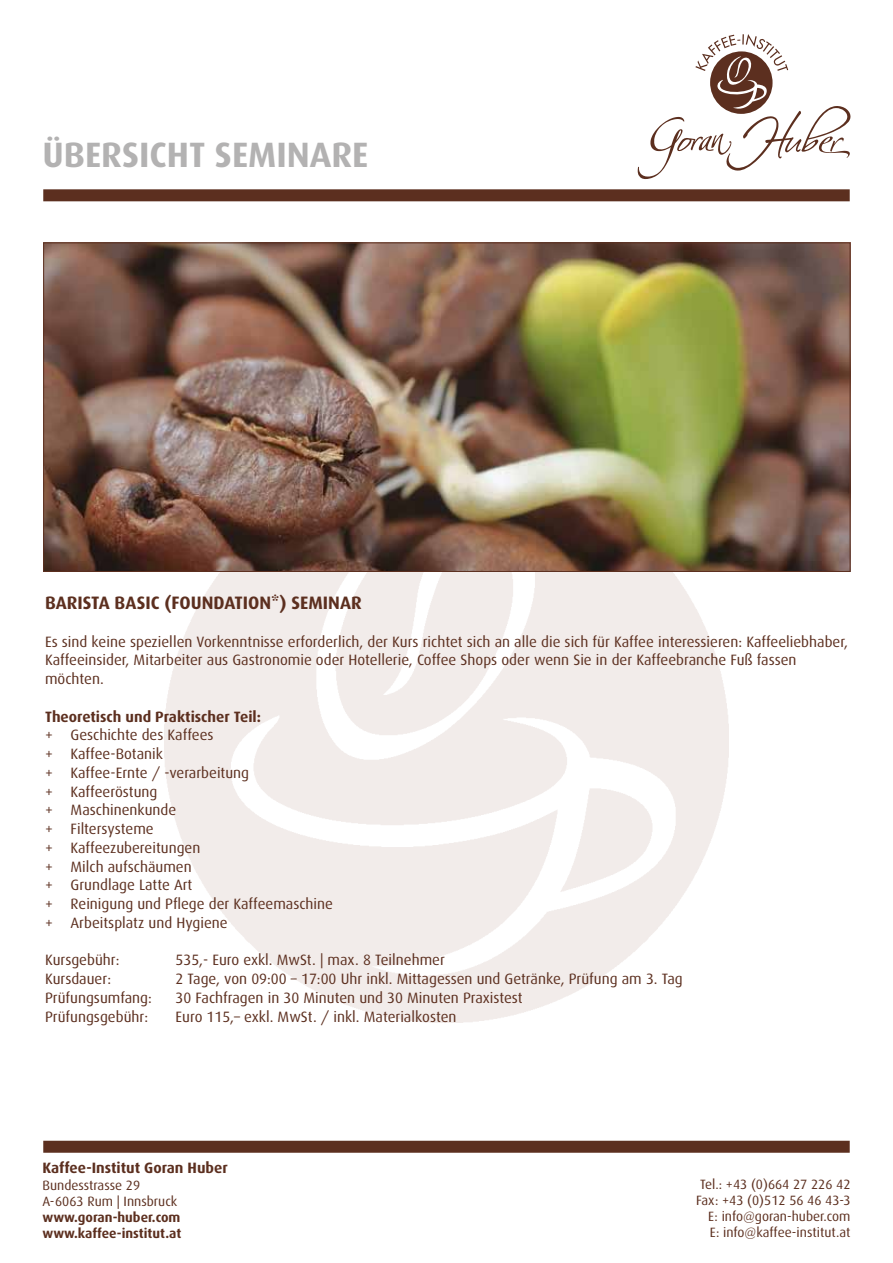
<style>
.page{position:relative;width:893px;height:1263px;background:#fff}
.page>*{position:absolute;margin:0;border:0;box-sizing:border-box;transform-origin:0 0}
.t1{font:700 35.25px "Dax";color:#b3b2b2}
.t2{font:700 18px "Dax";color:#5c2f1f}
.t3{font:15px/18.8px "Dax";color:#5c2f1f}
.t4{font:700 15px "Dax";color:#5c2f1f}
.t5{font:13.5px/16.2px "Dax";color:#5c2f1f}
.t6{font:700 13.5px/16.2px "Dax";color:#5c2f1f}
</style>
<div class="page">
<svg style="left:638px;top:34px;width:212px;height:145px"></svg>
<div style="left:43px;top:1141px;width:807px;height:12px;background:#5c2f1f"></div>
<div style="left:43px;top:189px;width:807px;height:12px;background:#5c2f1f"></div>
<img style="left:45px;top:244px;width:803px;height:326px">
<h1 class="t1" style="left:43px;top:135px;width:327px">ÜBERSICHT SEMINARE</h1>
<p class="t2" style="left:45px;top:593px;width:318px">BARISTA BASIC (FOUNDATION*) SEMINAR</p>
<p class="t3" style="left:45px;top:632px;width:804px">Es sind keine speziellen Vorkenntnisse erforderlich, der Kurs richtet sich an alle die sich für Kaffee interessieren: Kaffeeliebhaber,<br>Kaffeeinsider, Mitarbeiter aus Gastronomie oder Hotellerie, Coffee Shops oder wenn Sie in der Kaffeebranche Fuß fassen möchten.</p>
<p class="t4" style="left:45px;top:708px;width:217px">Theoretisch und Praktischer Teil:</p>
<p class="t3" style="left:45px;top:726px;width:290px">+ Geschichte des Kaffees<br>+ Kaffee-Botanik<br>+ Kaffee-Ernte / -verarbeitung<br>+ Kaffeeröstung<br>+ Maschinenkunde<br>+ Filtersysteme<br>+ Kaffeezubereitungen<br>+ Milch aufschäumen<br>+ Grundlage Latte Art<br>+ Reinigung und Pflege der Kaffeemaschine + Arbeitsplatz und Hygiene</p>
<p class="t3" style="left:45px;top:951px;width:76px">Kursgebühr:</p>
<p class="t3" style="left:176px;top:951px;width:271px">535,- Euro exkl. MwSt. | max. 8 Teilnehmer</p>
<p class="t3" style="left:45px;top:970px;width:68px">Kursdauer:</p>
<p class="t3" style="left:176px;top:970px;width:509px">2 Tage, von 09:00 – 17:00 Uhr inkl. Mittagessen und Getränke, Prüfung am 3. Tag</p>
<p class="t3" style="left:45px;top:988px;width:108px">Prüfungsumfang:</p>
<p class="t3" style="left:176px;top:988px;width:349px">30 Fachfragen in 30 Minuten und 30 Minuten Praxistest</p>
<p class="t3" style="left:45px;top:1007px;width:105px">Prüfungsgebühr:</p>
<p class="t3" style="left:176px;top:1007px;width:282px">Euro 115,– exkl. MwSt. / inkl. Materialkosten</p>
<p class="t4" style="left:43px;top:1160px;width:187px">Kaffee-Institut Goran Huber</p>
<p class="t5" style="left:43px;top:1177px;width:136px">Bundesstrasse 29<br>A-6063 Rum | Innsbruck</p>
<p class="t6" style="left:43px;top:1209px;width:140px">www.goran-huber.com www.kaffee-institut.at</p>
<p class="t5" style="left:696px;top:1176px;width:156px;text-align:right">Tel.: +43 (0)664 27 226 42<br>Fax: +43 (0)512 56 46 43-3<br>E: info@goran-huber.com<br>E: info@kaffee-institut.at</p>
</div>
